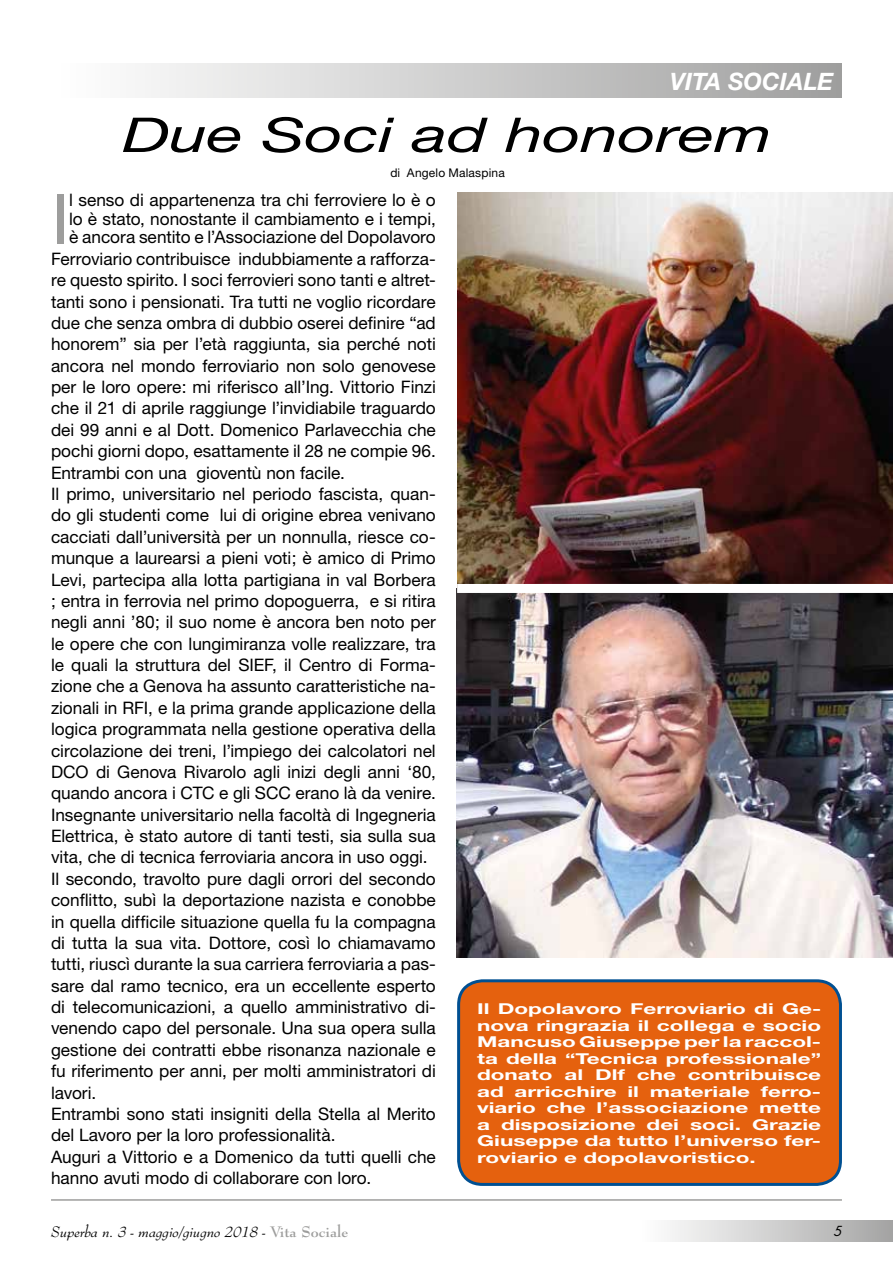
<style>
.page{position:relative;width:893px;height:1263px;background:#fff}
.page>*{position:absolute;margin:0;border:0;box-sizing:border-box;transform-origin:0 0}
.t1{font:69.75px "Helvetica Neue";color:#9d9d9c}
.t2{font:italic 48px "Helvetica Neue";letter-spacing:-.005em;color:#000;scale:1.4 1}
.t3{font:italic 700 24px "Helvetica Neue";color:#fff}
.t4{font:17.25px/21.3px "Helvetica Neue";color:#000;text-align:justify}
.t5{font:700 15px/16.5px "Helvetica Neue";color:#fff;text-align:justify;scale:1.5 1}
.t6{font:italic 15px "Bernhard Modern BT";color:#000}
.t7{font:italic 13.5px "Futura";color:#000}
.t8{font:12px "Helvetica Neue";letter-spacing:.015em;color:#000}
.s1{font-weight:700;font-style:normal;color:#9d9d9c}
</style>
<div class="page">
<div style="left:638px;top:1220px;width:255px;height:22px;background:linear-gradient(to right,#fff,#a5a5a4)"></div>
<hr style="left:51px;top:1199px;width:791px;height:2px;background:#9d9d9c">
<div style="left:51px;top:64px;width:791px;height:34px;background:linear-gradient(to right,#fff,#9f9f9f)"></div>
<div style="left:459px;top:981px;width:381px;height:203px;background:#e5610e;border-radius:24px"></div>
<div style="left:457px;top:979px;width:385px;height:207px;border:3px solid #005092;border-radius:24px"></div>
<img style="left:457px;top:192px;width:436px;height:392px">
<img style="left:457px;top:593px;width:436px;height:365px">
<h3 class="t3" style="left:670px;top:67px;width:165px">VITA SOCIALE</h3>
<h2 class="t2" style="left:122px;top:106px;width:465px">Due Soci ad honorem</h2>
<p class="t8" style="left:390px;top:166px;width:116px">di Angelo Malaspina</p>
<h1 class="t1" style="left:51px;top:177px;width:20px">I</h1>
<p class="t4" style="left:69px;top:190px;width:368px;line-height:18.8px">l senso di appartenenza tra chi ferroviere lo è o lo è stato, nonostante il cambiamento e i tempi, è ancora sentito e l’Associazione del Dopolavoro</p>
<p class="t4" style="left:51px;top:248px;width:386px;text-align:left">Ferroviario contribuisce indubbiamente a rafforza&shy;re questo spirito. I soci ferrovieri sono tanti e altret&shy;tanti sono i pensionati. Tra tutti ne voglio ricordare due che senza ombra di dubbio oserei definire “ad honorem” sia per l’età raggiunta, sia perché noti ancora nel mondo ferroviario non solo genovese per le loro opere: mi riferisco all’Ing. Vittorio Finzi che il 21 di aprile raggiunge l’invidiabile traguardo dei 99 anni e al Dott. Domenico Parlavecchia che pochi giorni dopo, esattamente il 28 ne compie 96.<br>Entrambi con una gioventù non facile.<br>Il primo, universitario nel periodo fascista, quan&shy;do gli studenti come lui di origine ebrea venivano cacciati dall’università per un nonnulla, riesce co&shy;munque a laurearsi a pieni voti; è amico di Primo Levi, partecipa alla lotta partigiana in val Borbera ; entra in ferrovia nel primo dopoguerra, e si ritira negli anni ’80; il suo nome è ancora ben noto per le opere che con lungimiranza volle realizzare, tra le quali la struttura del SIEF, il Centro di Forma&shy;zione che a Genova ha assunto caratteristiche na&shy;zionali in RFI, e la prima grande applicazione della logica programmata nella gestione operativa della circolazione dei treni, l’impiego dei calcolatori nel DCO di Genova Rivarolo agli inizi degli anni ‘80, quando ancora i CTC e gli SCC erano là da venire.<br>Insegnante universitario nella facoltà di Ingegneria Elettrica, è stato autore di tanti testi, sia sulla sua vita, che di tecnica ferroviaria ancora in uso oggi.<br>Il secondo, travolto pure dagli orrori del secondo conflitto, subì la deportazione nazista e conobbe in quella difficile situazione quella fu la compagna di tutta la sua vita. Dottore, così lo chiamavamo tutti, riuscì durante la sua carriera ferroviaria a pas&shy;sare dal ramo tecnico, era un eccellente esperto di telecomunicazioni, a quello amministrativo di&shy;venendo capo del personale. Una sua opera sulla gestione dei contratti ebbe risonanza nazionale e fu riferimento per anni, per molti amministratori di lavori.<br>Entrambi sono stati insigniti della Stella al Merito del Lavoro per la loro professionalità.<br>Auguri a Vittorio e a Domenico da tutti quelli che hanno avuti modo di collaborare con loro.</p>
<p class="t5" style="left:477px;top:1000px;width:231px">Il Dopolavoro Ferroviario di Ge&shy;nova ringrazia il collega e socio Mancuso Giuseppe per la raccol&shy;ta della “Tecnica professionale” donato al Dlf che contribuisce ad arricchire il materiale ferro&shy;viario che l’associazione mette a disposizione dei soci. Grazie Giuseppe da tutto l’universo fer&shy;roviario e dopolavoristico.</p>
<p class="t6" style="left:51px;top:1222px;width:299px">Superba n. 3 - maggio/giugno 2018 - <span class="s1">Vita Sociale</span></p>
<p class="t7" style="left:834px;top:1223px;width:10px">5</p>
</div>
